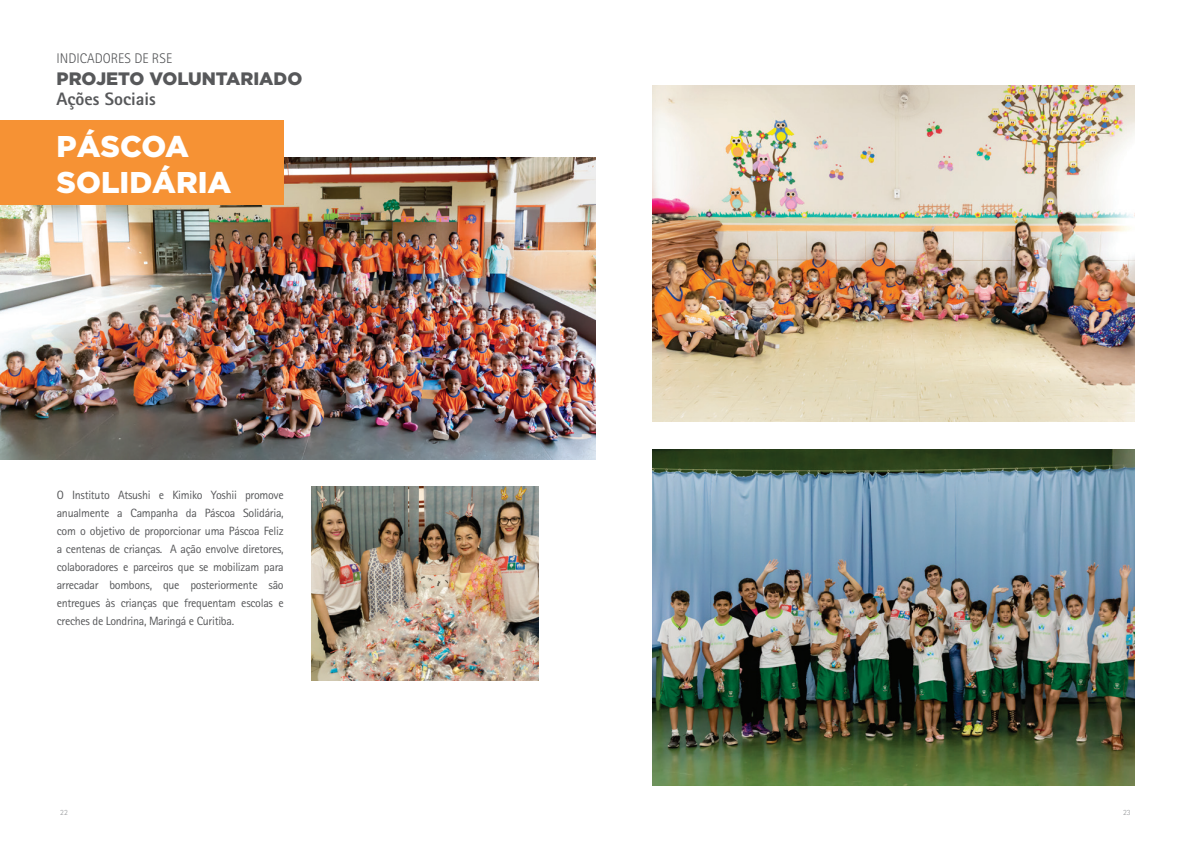
<style>
.page{position:relative;width:1191px;height:842px;background:#fff}
.page>*{position:absolute;margin:0;border:0;box-sizing:border-box;transform-origin:0 0}
.t1{font:900 30px "Gotham";color:#fff}
.t2{font:900 18px "Gotham";color:#57585a}
.t3{font:800 18px "Rotis Sans Serif Std";color:#57585a}
.t4{font:300 14px "Rotis Sans Serif Std";color:#57585a}
.t5{font:12px/18px "Rotis Sans Serif Std";letter-spacing:-.025em;color:#57585a;text-align:justify}
.t6{font:300 8px "Rotis Sans Serif Std";color:#939598}
</style>
<div class="page">
<img style="left:0;top:157px;width:595px;height:302px">
<div style="left:0;top:120px;width:283px;height:85px;background:#f69234"></div>
<img style="left:652px;top:85px;width:482px;height:336px">
<img style="left:652px;top:449px;width:482px;height:336px">
<img style="left:312px;top:486px;width:227px;height:194px">
<p class="t4" style="left:57px;top:51px;width:12px">INDICADORES</p>
<p class="t4" style="left:134px;top:51px;width:39px">DE RSE</p>
<h2 class="t3" style="left:57px;top:87px;width:101px">Ações Sociais</h2>
<h2 class="t2" style="left:57px;top:68px;width:247px">PROJETO VOLUNTARIADO</h2>
<h1 class="t1" style="left:57px;top:129px;width:67px">PÁSCO</h1>
<h1 class="t1" style="left:165px;top:129px;width:25px">A</h1>
<h1 class="t1" style="left:57px;top:165px;width:20px">SOLID</h1>
<h1 class="t1" style="left:152px;top:165px;width:81px">ÁRIA</h1>
<p class="t5" style="left:57px;top:486px;width:228px">O Instituto Atsushi e Kimiko Yoshii promove anualmente a Campanha da Páscoa Solidária, com o objetivo de proporcionar uma Páscoa Feliz a centenas de crianças. A ação envolve diretores, colaboradores e parceiros que se mobilizam para arrecadar bombons, que posteriormente são entregues às crianças que frequentam escolas e creches de Londrina, Maringá e Curitiba.</p>
<p class="t6" style="left:60px;top:808px;width:9px">22</p>
<p class="t6" style="left:1123px;top:808px;width:9px">23</p>
</div>
